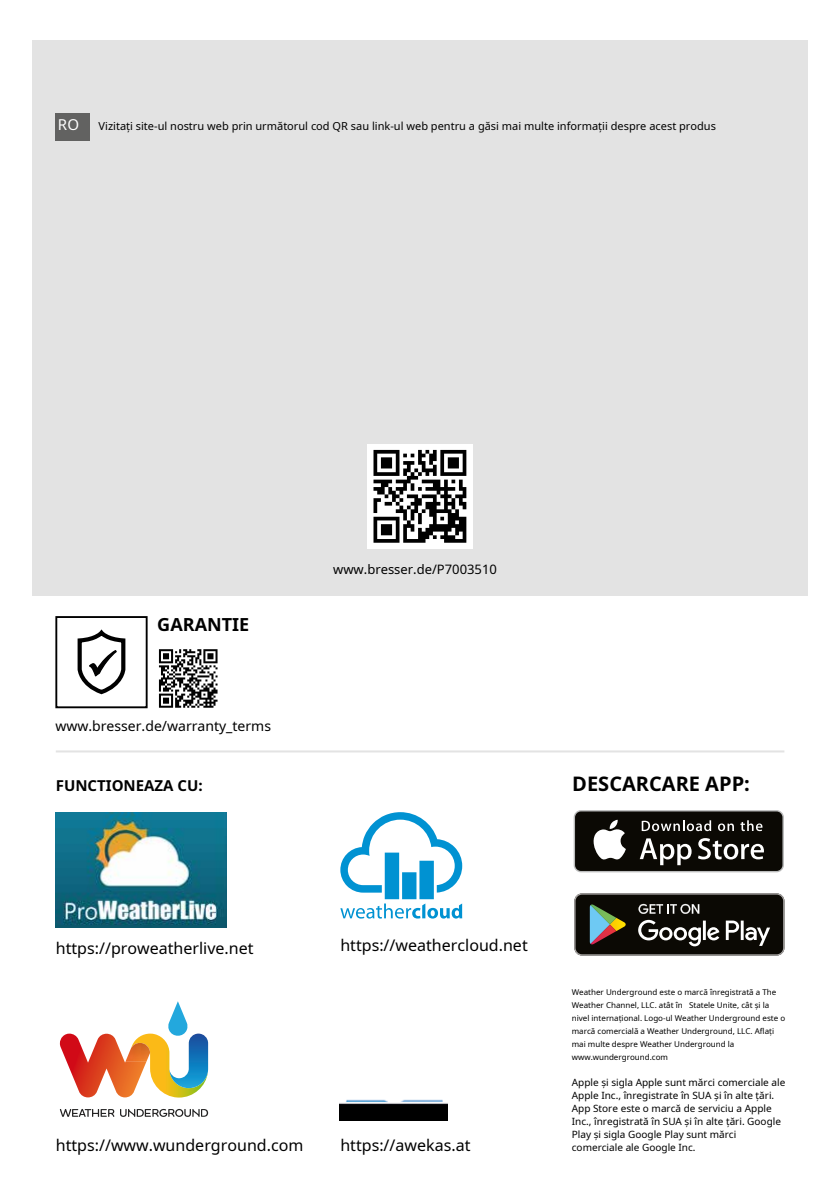
<style>
.page{position:relative;width:840px;height:1191px;background:#fff}
.page>*{position:absolute;margin:0;border:0;box-sizing:border-box;transform-origin:0 0}
.t1{font:700 20px "Noto Sans";color:#000}
.t2{font:700 18px "Noto Sans";color:#000}
.t3{font:16px "Noto Sans";color:#000}
.t4{font:700 15px "Noto Sans";color:#000}
.t5{font:15px "Noto Sans";color:#fff}
.t6{font:14px "Noto Sans";color:#000}
.t7{font:13px "Noto Sans";color:#000}
.t8{font:11px "Noto Sans";color:#000}
.t9{font:10px/13px "Noto Sans";color:#000}
.t10{font:8px/13px "Noto Sans";color:#000}
</style>
<div class="page">
<div style="left:32px;top:40px;width:775px;height:555px;background:#e3e3e3"></div>
<div style="left:55px;top:113px;width:34px;height:28px;background:#626261"></div>
<svg style="left:159px;top:649px;width:58px;height:58px"></svg>
<svg style="left:77px;top:633px;width:49px;height:62px"></svg>
<div style="left:55px;top:616px;width:92px;height:92px;border:2px solid #000"></div>
<div style="left:367px;top:444px;width:105px;height:105px;background:#fff"></div>
<svg style="left:373px;top:450px;width:93px;height:93px"></svg>
<svg style="left:573px;top:810px;width:210px;height:62px"></svg>
<div style="left:574px;top:811px;width:208px;height:60px;background:#0b0904;border-radius:6px"></div>
<svg style="left:593px;top:819px;width:32px;height:40px"></svg>
<svg style="left:639px;top:838px;width:52px;height:27px"></svg>
<svg style="left:698px;top:838px;width:65px;height:21px"></svg>
<svg style="left:641px;top:820px;width:69px;height:11px"></svg>
<svg style="left:718px;top:823px;width:15px;height:8px"></svg>
<svg style="left:740px;top:820px;width:22px;height:11px"></svg>
<svg style="left:579px;top:899px;width:206px;height:57px"></svg>
<svg style="left:574px;top:893px;width:210px;height:62px;background:#32312b"></svg>
<svg style="left:59px;top:1001px;width:149px;height:96px"></svg>
<img style="left:125px;top:1043px;width:25px;height:18px">
<svg style="left:60px;top:1109px;width:54px;height:7px"></svg>
<svg style="left:120px;top:1109px;width:88px;height:7px"></svg>
<svg style="left:340px;top:812px;width:122px;height:106px"></svg>
<img style="left:340px;top:1099px;width:107px;height:21px">
<img style="left:56px;top:812px;width:170px;height:115px">
<hr style="left:56px;top:750px;width:728px;height:2px;background:#e3e3e3">
<h3 class="t5" style="left:58px;top:114px;width:23px">RO</h3>
<h3 class="t8" style="left:98px;top:118px;width:618px">Vizitați site-ul nostru web prin următorul cod QR sau link-ul web pentru a găsi mai multe informații despre acest produs</h3>
<h2 class="t2" style="left:157px;top:612px;width:93px">GARANTIE</h2>
<h3 class="t6" style="left:55px;top:716px;width:217px">www.bresser.de/warranty_terms</h3>
<h3 class="t7" style="left:333px;top:560px;width:165px">www.bresser.de/P7003510</h3>
<h3 class="t4" style="left:56px;top:774px;width:148px">FUNCTIONEAZA CU:</h3>
<h1 class="t1" style="left:572px;top:769px;width:179px">DESCARCARE APP:</h1>
<h3 class="t3" style="left:56px;top:937px;width:199px">https://proweatherlive.net</h3>
<h3 class="t3" style="left:340px;top:934px;width:189px">https://weathercloud.net</h3>
<p class="t10" style="left:571px;top:985px;width:215px">Weather Underground este o marcă înregistrată a The Weather Channel, LLC. atât în Statele Unite, cât și la nivel internațional. Logo-ul Weather Underground este o marcă comercială a Weather Underground, LLC. Aflați mai multe despre Weather Underground la www.wunderground.com</p>
<p class="t9" style="left:571px;top:1075px;width:215px">Apple și sigla Apple sunt mărci comerciale ale Apple Inc., înregistrate în SUA și în alte țări.<br>App Store este o marcă de serviciu a Apple Inc., înregistrată în SUA și în alte țări. Google Play și sigla Google Play sunt mărci</p>
<h3 class="t3" style="left:56px;top:1134px;width:249px">https://www.wunderground.com</h3>
<h3 class="t3" style="left:340px;top:1134px;width:131px">https://awekas.at</h3>
<p class="t9" style="left:571px;top:1140px;width:125px">comerciale ale Google Inc.</p>
</div>
